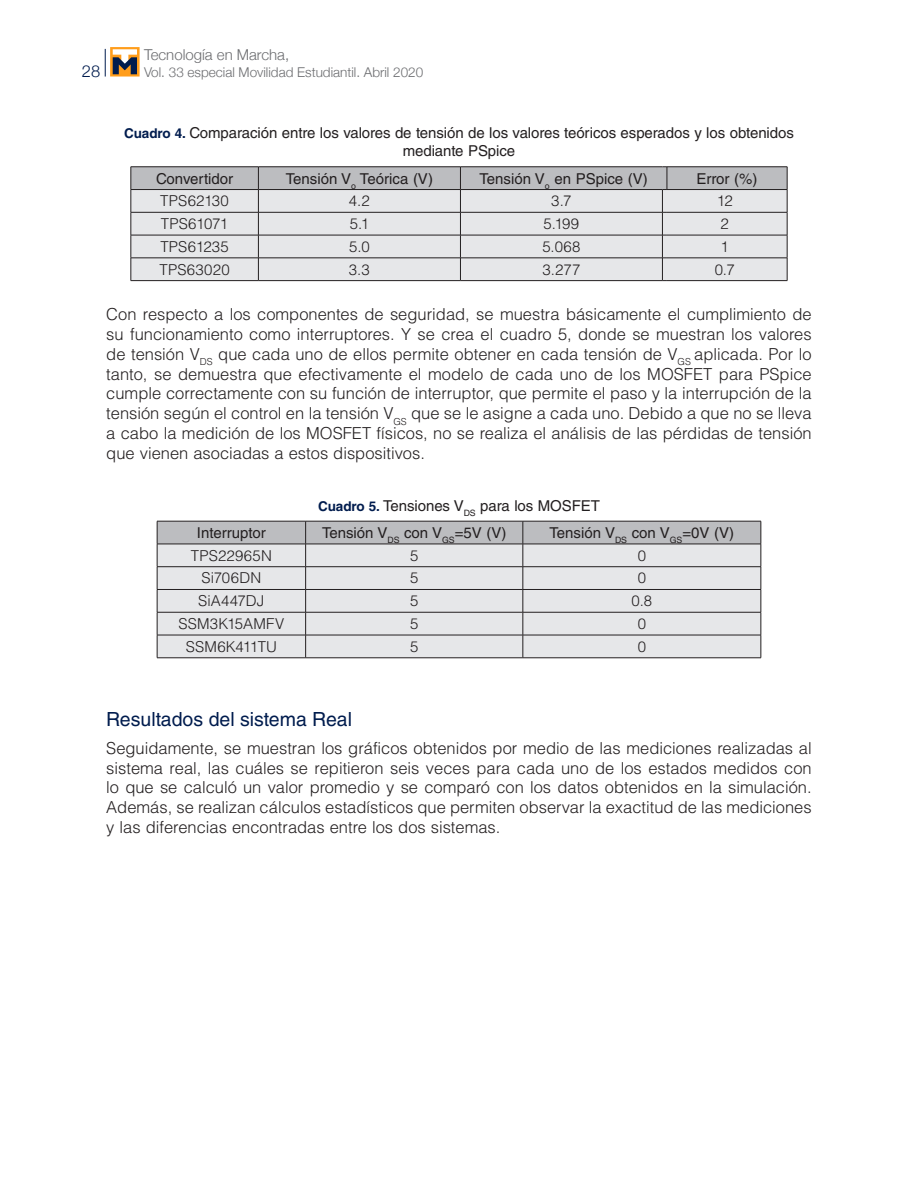
<style>
.page{position:relative;width:918px;height:1188px;background:#fff}
.page>*{position:absolute;margin:0;border:0;box-sizing:border-box;transform-origin:0 0}
._7subtitulo{font:19.5px "Helvetica LT Std";color:#001c4e}
._6texto{font:300 16.5px/19.8px "Helvetica LT Std";color:#231f20;text-align:justify}
.t1{font:300 16.5px "Helvetica Neue";color:#001c4e}
._9tituloscuadros1{font:15px/18px "Helvetica LT Std";letter-spacing:-.005em;color:#231f20;text-align:center}
.Textos_tablas{font:300 15px "Helvetica LT Std";letter-spacing:.015em;color:#231f20}
.Titulos_celda_superi{font:15px "Helvetica LT Std";color:#231f20}
.t2{font:300 15px "Helvetica Neue";color:#6c6d70}
.Textos_tablas-2{font:300 15px "Helvetica LT Std";letter-spacing:-.015em;color:#231f20}
.t3{font:300 13.5px "Helvetica Neue";color:#6c6d70}
.s1{font-weight:700;font-size:13.5px;color:#001c4e}
</style>
<div class="page">
<svg style="left:105px;top:49px;width:1px;height:28px"></svg>
<svg style="left:110px;top:47px;width:30px;height:30px"></svg>
<svg style="left:113px;top:49px;width:24px;height:25px"></svg>
<svg style="left:131px;top:167px;width:657px;height:114px;background:#d5d5d8"></svg>
<hr style="left:667px;top:189px;width:120px;height:1px;background:#231f20">
<hr style="left:157px;top:658px;width:149px;height:1px;background:#231f20">
<hr style="left:306px;top:658px;width:217px;height:1px;background:#231f20">
<hr style="left:523px;top:658px;width:238px;height:1px;background:#231f20">
<svg style="left:157px;top:521px;width:605px;height:137px;background:#d6d6d8"></svg>
<hr style="left:157px;top:544px;width:149px;height:1px;background:#231f20">
<hr style="left:306px;top:544px;width:217px;height:1px;background:#231f20">
<hr style="left:523px;top:544px;width:238px;height:1px;background:#231f20">
<p class="t2" style="left:144px;top:43px;width:147px">Tecnología en Marcha,</p>
<p class="t1" style="left:82px;top:57px;width:20px">28</p>
<p class="t3" style="left:144px;top:61px;width:281px">Vol. 33 especial Movilidad Estudiantil. Abril 2020</p>
<p class="_9tituloscuadros1" style="left:124px;top:124px;width:671px"><span class="s1">Cuadro 4.</span> Comparación entre los valores de tensión de los valores teóricos esperados y los obtenidos mediante PSpice</p>
<p class="Titulos_celda_superi" style="left:156px;top:170px;width:79px">Convertidor</p>
<p class="Titulos_celda_superi" style="left:286px;top:170px;width:149px">Tensión V<sub>o</sub> Teórica (V)</p>
<p class="Titulos_celda_superi" style="left:480px;top:170px;width:170px">Tensión V<sub>o</sub> en PSpice (V)</p>
<p class="Titulos_celda_superi" style="left:697px;top:170px;width:62px">Error (%)</p>
<p class="Textos_tablas" style="left:160px;top:192px;width:70px">TPS62130</p>
<p class="Textos_tablas" style="left:349px;top:192px;width:22px">4.2</p>
<p class="Textos_tablas" style="left:551px;top:192px;width:22px">3.7</p>
<p class="Textos_tablas" style="left:717px;top:192px;width:17px">12</p>
<p class="Textos_tablas-2" style="left:161px;top:214px;width:69px">TPS61071</p>
<p class="Textos_tablas" style="left:350px;top:214px;width:21px">5.1</p>
<p class="Textos_tablas" style="left:544px;top:214px;width:37px">5.199</p>
<p class="Textos_tablas" style="left:721px;top:214px;width:10px">2</p>
<p class="Textos_tablas" style="left:160px;top:237px;width:70px">TPS61235</p>
<p class="Textos_tablas" style="left:349px;top:237px;width:22px">5.0</p>
<p class="Textos_tablas" style="left:542px;top:237px;width:40px">5.068</p>
<p class="Textos_tablas" style="left:721px;top:237px;width:10px">1</p>
<p class="Textos_tablas" style="left:160px;top:260px;width:72px">TPS63020</p>
<p class="Textos_tablas" style="left:349px;top:260px;width:23px">3.3</p>
<p class="Textos_tablas" style="left:543px;top:260px;width:39px">3.277</p>
<p class="Textos_tablas" style="left:715px;top:260px;width:22px">0.7</p>
<p class="_6texto" style="left:106px;top:304px;width:707px">Con respecto a los componentes de seguridad, se muestra básicamente el cumplimiento de su funcionamiento como interruptores. Y se crea el cuadro 5, donde se muestran los valores de tensión V<sub>DS</sub> que cada uno de ellos permite obtener en cada tensión de V<sub>GS</sub> aplicada. Por lo tanto, se demuestra que efectivamente el modelo de cada uno de los MOSFET para PSpice cumple correctamente con su función de interruptor, que permite el paso y la interrupción de la tensión según el control en la tensión V<sub>GS</sub> que se le asigne a cada uno. Debido a que no se lleva a cabo la medición de los MOSFET físicos, no se realiza el análisis de las pérdidas de tensión que vienen asociadas a estos dispositivos.</p>
<p class="_9tituloscuadros1" style="left:318px;top:496px;width:283px"><span class="s1">Cuadro 5.</span> Tensiones V<sub>DS</sub> para los MOSFET</p>
<p class="Titulos_celda_superi" style="left:197px;top:524px;width:70px">Interruptor</p>
<p class="Titulos_celda_superi" style="left:322px;top:524px;width:186px">Tensión V<sub>DS</sub> con V<sub>GS</sub>=5V (V)</p>
<p class="Titulos_celda_superi" style="left:550px;top:524px;width:186px">Tensión V<sub>DS</sub> con V<sub>GS</sub>=0V (V)</p>
<p class="Textos_tablas" style="left:191px;top:546px;width:83px">TPS22965N</p>
<p class="Textos_tablas" style="left:410px;top:546px;width:10px">5</p>
<p class="Textos_tablas" style="left:638px;top:546px;width:10px">0</p>
<p class="Textos_tablas" style="left:201px;top:569px;width:61px">Si706DN</p>
<p class="Textos_tablas" style="left:410px;top:569px;width:10px">5</p>
<p class="Textos_tablas" style="left:638px;top:569px;width:10px">0</p>
<p class="Textos_tablas" style="left:198px;top:592px;width:68px">SiA447DJ</p>
<p class="Textos_tablas" style="left:410px;top:592px;width:10px">5</p>
<p class="Textos_tablas" style="left:631px;top:592px;width:22px">0.8</p>
<p class="Textos_tablas" style="left:178px;top:614px;width:108px">SSM3K15AMFV</p>
<p class="Textos_tablas" style="left:410px;top:614px;width:10px">5</p>
<p class="Textos_tablas" style="left:638px;top:614px;width:10px">0</p>
<p class="Textos_tablas" style="left:186px;top:637px;width:93px">SSM6K411TU</p>
<p class="Textos_tablas" style="left:410px;top:637px;width:10px">5</p>
<p class="Textos_tablas" style="left:638px;top:637px;width:10px">0</p>
<p class="_7subtitulo" style="left:106px;top:707px;width:247px">Resultados del sistema Real</p>
<p class="_6texto" style="left:106px;top:738px;width:707px">Seguidamente, se muestran los gráficos obtenidos por medio de las mediciones realizadas al sistema real, las cuáles se repitieron seis veces para cada uno de los estados medidos con lo que se calculó un valor promedio y se comparó con los datos obtenidos en la simulación.<br>Además, se realizan cálculos estadísticos que permiten observar la exactitud de las mediciones y las diferencias encontradas entre los dos sistemas.</p>
</div>
